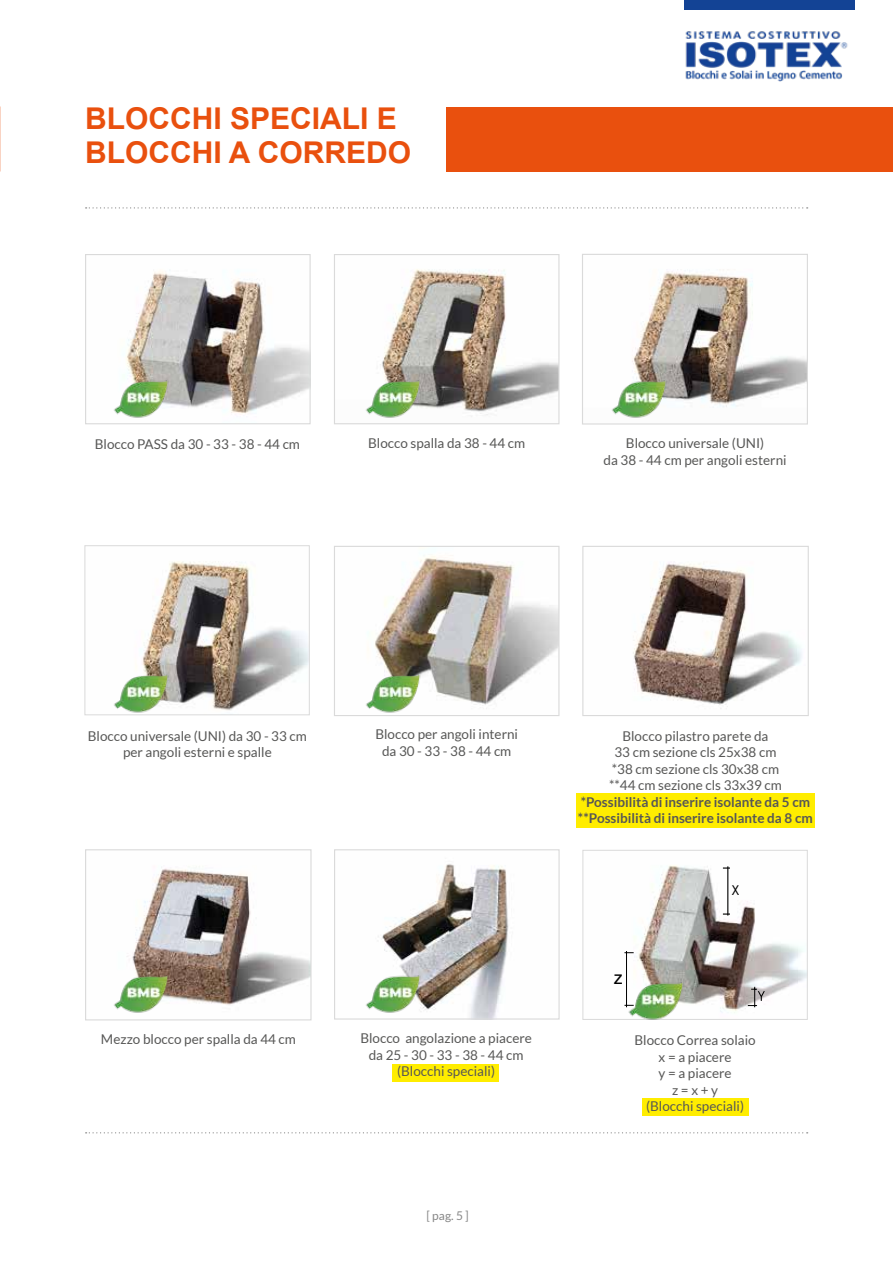
<style>
.page{position:relative;width:893px;height:1263px;background:#fff}
.page>*{position:absolute;margin:0;border:0;box-sizing:border-box;transform-origin:0 0}
.t1{font:700 30px/34.5px "Arial";color:#e9500e}
.t2{font:18px "Helvetica";color:#000}
.t3{font:13.5px/16.5px "Lato";color:#575756;text-align:center}
.t4{font:700 13.5px/16.5px "Lato";color:#575756}
.t5{font:13.5px "Trade Gothic";color:#000}
.t6{font:12px "Lato";color:#878787}
</style>
<div class="page">
<div style="left:685px;top:0;width:170px;height:10px;background:#134395"></div>
<img style="left:685px;top:31px;width:163px;height:51px">
<div style="left:576px;top:793px;width:239px;height:35px;background:#ffed00"></div>
<div style="left:642px;top:1099px;width:106px;height:17px;background:#ffed00"></div>
<div style="left:393px;top:1064px;width:106px;height:17px;background:#ffed00"></div>
<img style="left:126px;top:270px;width:183px;height:144px">
<div style="left:85px;top:254px;width:226px;height:170px;border:1px solid #dadada"></div>
<img style="left:380px;top:269px;width:177px;height:148px">
<div style="left:334px;top:254px;width:225px;height:170px;border:1px solid #dadada"></div>
<img style="left:632px;top:270px;width:174px;height:138px">
<div style="left:582px;top:254px;width:226px;height:170px;border:1px solid #dadada"></div>
<img style="left:140px;top:561px;width:168px;height:150px">
<div style="left:84px;top:545px;width:226px;height:170px;border:1px solid #dadada"></div>
<svg style="left:86px;top:207px;width:722px;height:2px"></svg>
<div style="left:446px;top:107px;width:447px;height:64px;background:#e9500e"></div>
<svg style="left:86px;top:1132px;width:722px;height:1px"></svg>
<img style="left:633px;top:562px;width:169px;height:147px">
<div style="left:582px;top:546px;width:227px;height:170px;border:1px solid #dadada"></div>
<img style="left:375px;top:556px;width:182px;height:153px">
<div style="left:334px;top:546px;width:225px;height:170px;border:1px solid #dadada"></div>
<img style="left:378px;top:864px;width:131px;height:153px">
<div style="left:334px;top:849px;width:226px;height:170px;border:1px solid #dadada"></div>
<img style="left:127px;top:866px;width:183px;height:139px">
<div style="left:85px;top:849px;width:227px;height:171px;border:1px solid #dadada"></div>
<img style="left:624px;top:865px;width:182px;height:148px">
<div style="left:582px;top:850px;width:226px;height:170px;border:1px solid #dadada"></div>
<hr style="left:626px;top:951px;width:1px;height:56px;background:#000">
<svg style="left:748px;top:987px;width:17px;height:20px"></svg>
<hr style="left:727px;top:866px;width:1px;height:49px;background:#000">
<svg style="left:723px;top:913px;width:7px;height:2px"></svg>
<svg style="left:723px;top:867px;width:7px;height:2px"></svg>
<img style="left:106px;top:371px;width:71px;height:53px">
<img style="left:359px;top:371px;width:71px;height:53px">
<img style="left:604px;top:371px;width:71px;height:53px">
<img style="left:106px;top:967px;width:71px;height:53px">
<img style="left:359px;top:967px;width:71px;height:53px">
<img style="left:624px;top:973px;width:68px;height:47px">
<img style="left:106px;top:666px;width:71px;height:50px">
<img style="left:359px;top:666px;width:71px;height:50px">
<h1 class="t1" style="left:85px;top:101px;width:328px">BLOCCHI SPECIALI E<br>BLOCCHI A CORREDO</h1>
<p class="t3" style="left:95px;top:436px;width:207px">Blocco PASS da 30 - 33 - 38 - 44 cm</p>
<p class="t3" style="left:368px;top:435px;width:159px">Blocco spalla da 38 - 44 cm</p>
<p class="t3" style="left:603px;top:435px;width:185px">Blocco universale (UNI)<br>da 38 - 44 cm per angoli esterni</p>
<p class="t3" style="left:375px;top:726px;width:144px">Blocco per angoli interni da 30 - 33 - 38 - 44 cm</p>
<p class="t3" style="left:88px;top:727px;width:221px">Blocco universale (UNI) da 30 - 33 cm per angoli esterni e spalle</p>
<p class="t3" style="left:609px;top:728px;width:174px">Blocco pilastro parete da<br>33 cm sezione cls 25x38 cm *38 cm sezione cls 30x38 cm **44 cm sezione cls 33x39 cm</p>
<p class="t4" style="left:578px;top:793px;width:236px">*Possibilità di inserire isolante da 5 cm **Possibilità di inserire isolante da 8 cm</p>
<h2 class="t2" style="left:614px;top:964px;width:10px">z</h2>
<p class="t5" style="left:732px;top:882px;width:9px">X</p>
<p class="t3" style="left:360px;top:1030px;width:173px">Blocco angolazione a piacere da 25 - 30 - 33 - 38 - 44 cm (Blocchi speciali)</p>
<p class="t3" style="left:101px;top:1030px;width:197px">Mezzo blocco per spalla da 44 cm</p>
<p class="t3" style="left:634px;top:1032px;width:123px">Blocco Correa solaio x = a piacere<br>y = a piacere<br>z = x + y<br>(Blocchi speciali)</p>
<p class="t6" style="left:426px;top:1208px;width:44px">[ pag. 5 ]</p>
</div>
